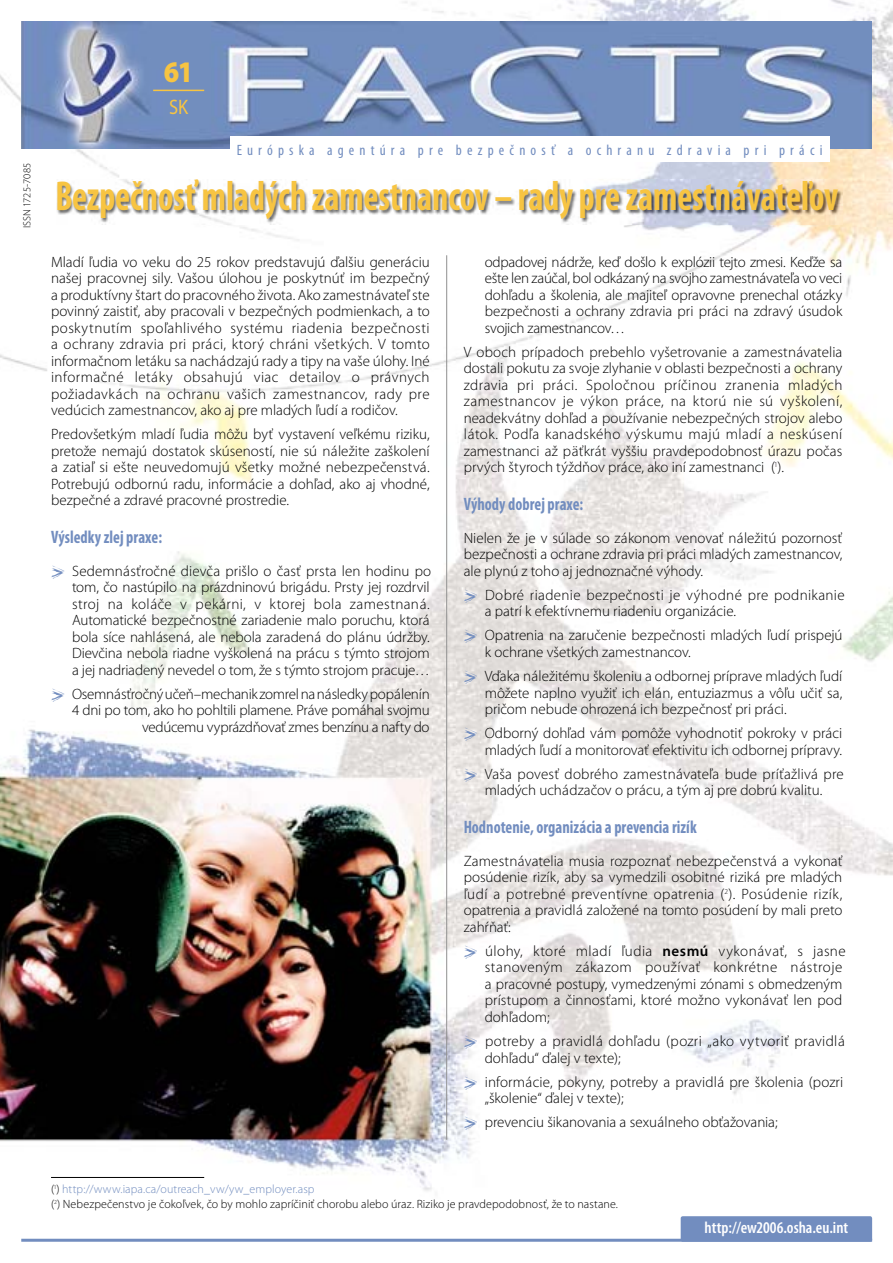
<style>
.page{position:relative;width:893px;height:1263px;background:#fff}
.page>*{position:absolute;margin:0;border:0;box-sizing:border-box;transform-origin:0 0}
.t1{font:700 condensed 42px "Myriad Pro";color:#f7c442;scale:.85 1}
.t2{font:900 30px "Myriad Pro";color:#f7c442;scale:.9 1}
.t3{font:21px "Myriad Pro";color:#f7c442;scale:.88 1}
.t4{font:700 condensed 18px "Myriad Pro";color:#728dbf;scale:.9 1}
.t5{font:600 condensed 16.5px "Myriad Pro";color:#fff}
.t6{font:300 15px/16.5px "Myriad Pro";color:#000;text-align:justify}
.t7{font:300 15px/16.5px "Myriad Pro";letter-spacing:.02em;color:#000}
.t8{font:condensed 15px "Myriad Pro";letter-spacing:.345em;color:#728dbf}
.t9{font:300 12px/15px "Myriad Pro";letter-spacing:.01em;color:#000}
.t10{font:300 10.5px "Myriad Pro";color:#000}
.s1{font-weight:600}
.s2{color:#728dbf}
</style>
<div class="page">
<img style="left:0;top:0;width:892px;height:1242px">
<hr style="left:21px;top:1239px;width:851px;height:3px;background:#728dbf">
<img style="left:57px;top:180px;width:785px;height:44px">
<img style="left:21px;top:21px;width:850px;height:128px">
<div style="left:680px;top:1216px;width:192px;height:26px;background:#728dbf;border-radius:2px"></div>
<hr style="left:153px;top:90px;width:51px;height:1px;background:#f7c442">
<div style="left:230px;top:136px;width:599px;height:26px;background:#fff"></div>
<hr style="left:446px;top:255px;width:1px;height:885px;background:#909090">
<hr style="left:51px;top:1177px;width:153px;height:1px;background:#000">
<p class="t10" style="left:23px;top:228px;width:66px;rotate:-90deg">ISSN 1725-7085</p>
<h2 class="t2" style="left:164px;top:61px;width:34px">61</h2>
<h3 class="t3" style="left:169px;top:99px;width:23px">SK</h3>
<p class="t8" style="left:237px;top:144px;width:587px">Európska agentúra pre bezpečnosť a ochranu zdravia pri práci</p>
<h1 class="t1" style="left:55px;top:180px;width:922px">Bezpečnosť mladých zamestnancov – rady pre zamestnávateľov</h1>
<p class="t6" style="left:51px;top:255px;width:380px">Mladí ľudia vo veku do 25 rokov predstavujú ďalšiu generáciu našej pracovnej sily. Vašou úlohou je poskytnúť im bezpečný a produktívny štart do pracovného života. Ako zamestnávateľ ste povinný zaistiť, aby pracovali v bezpečných podmienkach, a to poskytnutím spoľahlivého systému riadenia bezpečnosti a ochrany zdravia pri práci, ktorý chráni všetkých. V tomto informačnom letáku sa nachádzajú rady a tipy na vaše úlohy. Iné informačné letáky obsahujú viac detailov o právnych požiadavkách na ochranu vašich zamestnancov, rady pre vedúcich zamestnancov, ako aj pre mladých ľudí a rodičov.</p>
<p class="t6" style="left:51px;top:427px;width:380px">Predovšetkým mladí ľudia môžu byť vystavení veľkému riziku, pretože nemajú dostatok skúseností, nie sú náležite zaškolení a zatiaľ si ešte neuvedomujú všetky možné nebezpečenstvá.<br>Potrebujú odbornú radu, informácie a dohľad, ako aj vhodné, bezpečné a zdravé pracovné prostredie.</p>
<p class="t4" style="left:51px;top:530px;width:125px">Výsledky zlej praxe:</p>
<p class="t6" style="left:72px;top:564px;width:360px;text-indent:-21px"><sub>&gt;</sub> Sedemnásťročné dievča prišlo o časť prsta len hodinu po tom, čo nastúpilo na prázdninovú brigádu. Prsty jej rozdrvil stroj na koláče v pekárni, v ktorej bola zamestnaná.<br>Automatické bezpečnostné zariadenie malo poruchu, ktorá bola síce nahlásená, ale nebola zaradená do plánu údržby.<br>Dievčina nebola riadne vyškolená na prácu s týmto strojom a jej nadriadený nevedel o tom, že s týmto strojom pracuje…</p>
<p class="t6" style="left:51px;top:687px;width:380px;text-align:right"><sub>&gt;</sub> Osemnásťročný učeň–mechanik zomrel na následky popálenín<br>4 dni po tom, ako ho pohltili plamene. Práve pomáhal svojmu vedúcemu vyprázdňovať zmes benzínu a nafty do</p>
<p class="t6" style="left:484px;top:255px;width:359px">odpadovej nádrže, keď došlo k explózii tejto zmesi. Keďže sa ešte len zaúčal, bol odkázaný na svojho zamestnávateľa vo veci dohľadu a školenia, ale majiteľ opravovne prenechal otázky bezpečnosti a ochrany zdravia pri práci na zdravý úsudok svojich zamestnancov…</p>
<p class="t6" style="left:463px;top:345px;width:380px">V oboch prípadoch prebehlo vyšetrovanie a zamestnávatelia dostali pokutu za svoje zlyhanie v oblasti bezpečnosti a ochrany zdravia pri práci. Spoločnou príčinou zranenia mladých zamestnancov je výkon práce, na ktorú nie sú vyškolení, neadekvátny dohľad a používanie nebezpečných strojov alebo látok. Podľa kanadského výskumu majú mladí a neskúsení zamestnanci až päťkrát vyššiu pravdepodobnosť úrazu počas prvých štyroch týždňov práce, ako iní zamestnanci (<sup>1</sup>).</p>
<p class="t4" style="left:463px;top:497px;width:134px">Výhody dobrej praxe:</p>
<p class="t6" style="left:463px;top:531px;width:380px">Nielen že je v súlade so zákonom venovať náležitú pozornosť bezpečnosti a ochrane zdravia pri práci mladých zamestnancov, ale plynú z toho aj jednoznačné výhody.</p>
<p class="t7" style="left:484px;top:588px;width:361px;text-indent:-21px"><sub>&gt;</sub> Dobré riadenie bezpečnosti je výhodné pre podnikanie a patrí k efektívnemu riadeniu organizácie.</p>
<p class="t6" style="left:484px;top:629px;width:359px;text-indent:-21px"><sub>&gt;</sub> Opatrenia na zaručenie bezpečnosti mladých ľudí prispejú k ochrane všetkých zamestnancov.</p>
<p class="t6" style="left:484px;top:669px;width:359px;text-indent:-21px"><sub>&gt;</sub> Vďaka náležitému školeniu a odbornej príprave mladých ľudí môžete naplno využiť ich elán, entuziazmus a vôľu učiť sa, pričom nebude ohrozená ich bezpečnosť pri práci.</p>
<p class="t6" style="left:463px;top:726px;width:380px;text-align:right"><sub>&gt;</sub> Odborný dohľad vám pomôže vyhodnotiť pokroky v práci mladých ľudí a monitorovať efektivitu ich odbornej prípravy.</p>
<p class="t6" style="left:463px;top:767px;width:381px;text-align:center"><sub>&gt;</sub> Vaša povesť dobrého zamestnávateľa bude príťažlivá pre mladých uchádzačov o prácu, a tým aj pre dobrú kvalitu.</p>
<p class="t4" style="left:463px;top:820px;width:260px">Hodnotenie, organizácia a prevencia rizík</p>
<p class="t6" style="left:463px;top:854px;width:380px">Zamestnávatelia musia rozpoznať nebezpečenstvá a vykonať posúdenie rizík, aby sa vymedzili osobitné riziká pre mladých ľudí a potrebné preventívne opatrenia (<sup>2</sup>). Posúdenie rizík, opatrenia a pravidlá založené na tomto posúdení by mali preto zahŕňať:</p>
<p class="t6" style="left:484px;top:944px;width:362px;text-align:left;text-indent:-21px"><sub>&gt;</sub> úlohy, ktoré mladí ľudia <span class="s1">nesmú</span> vykonávať, s jasne stanoveným zákazom používať konkrétne nástroje a pracovné postupy, vymedzenými zónami s obmedzeným prístupom a činnosťami, ktoré možno vykonávať len pod dohľadom;</p>
<p class="t7" style="left:484px;top:1034px;width:361px;text-indent:-21px"><sub>&gt;</sub> potreby a pravidlá dohľadu (pozri „ako vytvoriť pravidlá dohľadu“ ďalej v texte);</p>
<p class="t6" style="left:484px;top:1075px;width:360px;text-indent:-21px"><sub>&gt;</sub> informácie, pokyny, potreby a pravidlá pre školenia (pozri „školenie“ ďalej v texte);</p>
<p class="t6" style="left:463px;top:1116px;width:316px"><sub>&gt;</sub> prevenciu šikanovania a sexuálneho obťažovania;</p>
<p class="t9" style="left:51px;top:1182px;width:568px">(<sup>1</sup>) <span class="s2">http://www.iapa.ca/outreach_vw/yw_employer.asp<br></span>(<sup>2</sup>) Nebezpečenstvo je čokoľvek, čo by mohlo zapríčiniť chorobu alebo úraz. Riziko je pravdepodobnosť, že to nastane.</p>
<p class="t5" style="left:704px;top:1222px;width:145px">http://ew2006.osha.eu.int</p>
</div>
